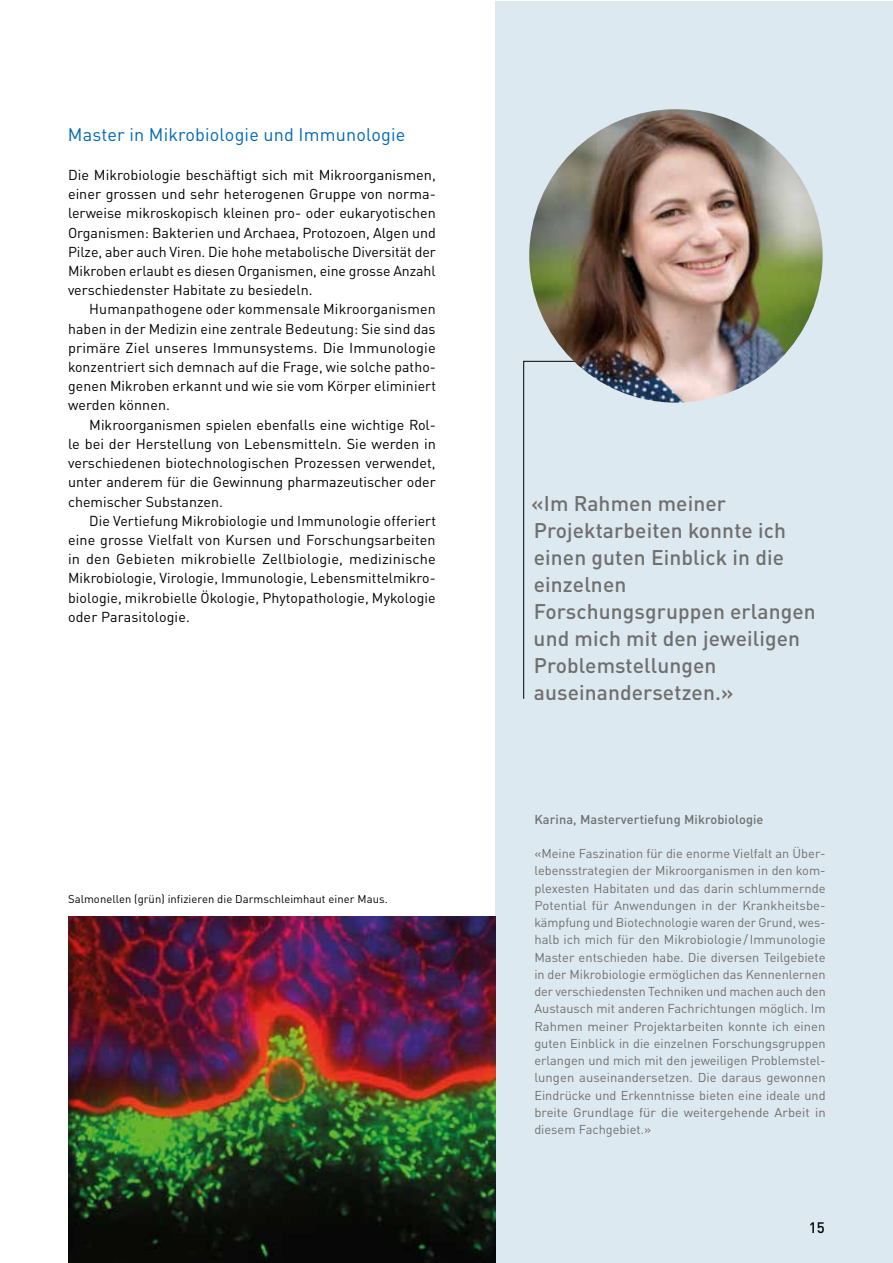
<style>
.page{position:relative;width:893px;height:1263px;background:#fff}
.page>*{position:absolute;margin:0;border:0;box-sizing:border-box;transform-origin:0 0}
.t1{font:500 21px/27px "DIN Pro";letter-spacing:.005em;color:#706f6f}
.t2{font:18px "DIN Pro";letter-spacing:.01em;color:#0069b4}
.t3{font:500 15px "DIN Pro";color:#000}
.t4{font:14.25px/19.2px "DIN Pro";color:#000;text-align:justify}
.t5{font:12.75px/17.2px "DIN Pro";letter-spacing:.005em;color:#706f6f;text-align:justify}
.t6{font:500 12.75px "DIN Pro";letter-spacing:.01em;color:#706f6f}
.t7{font:11.25px "DIN Pro";letter-spacing:.005em;color:#000}
</style>
<div class="page">
<div style="left:495px;top:1px;width:398px;height:1262px;background:#dde9f0"></div>
<img style="left:68px;top:916px;width:427px;height:347px">
<svg style="left:523px;top:361px;width:141px;height:338px"></svg>
<img style="left:529px;top:109px;width:294px;height:294px;border-radius:147px">
<p class="t2" style="left:68px;top:121px;width:339px">Master in Mikrobiologie und Immunologie</p>
<p class="t4" style="left:68px;top:164px;width:369px">Die Mikrobiologie beschäftigt sich mit Mikroorganismen, einer grossen und sehr heterogenen Gruppe von norma&shy;lerweise mikroskopisch kleinen pro- oder eukaryotischen Organismen: Bakterien und Archaea, Protozoen, Algen und Pilze, aber auch Viren. Die hohe metabolische Diversität der Mikroben erlaubt es diesen Organismen, eine grosse Anzahl verschiedenster Habitate zu besiedeln.</p>
<p class="t4" style="left:68px;top:298px;width:369px;text-indent:21px">Humanpathogene oder kommensale Mikroorganismen haben in der Medizin eine zentrale Bedeutung: Sie sind das primäre Ziel unseres Immunsystems. Die Immunologie konzentriert sich demnach auf die Frage, wie solche patho&shy;genen Mikroben erkannt und wie sie vom Körper eliminiert werden können.</p>
<p class="t4" style="left:68px;top:414px;width:370px;text-indent:21px">Mikroorganismen spielen ebenfalls eine wichtige Rol&shy;le bei der Herstellung von Lebensmitteln. Sie werden in verschiedenen biotechnologischen Prozessen verwendet, unter anderem für die Gewinnung pharmazeutischer oder chemischer Substanzen.</p>
<p class="t4" style="left:68px;top:510px;width:369px;text-indent:21px">Die Vertiefung Mikrobiologie und Immunologie offeriert eine grosse Vielfalt von Kursen und Forschungsarbeiten in den Gebieten mikrobielle Zellbiologie, medizinische Mikrobiologie, Virologie, Immunologie, Lebensmittelmikro&shy;biologie, mikrobielle Ökologie, Phytopathologie, Mykologie oder Parasitologie.</p>
<p class="t7" style="left:68px;top:890px;width:321px">Salmonellen (grün) infizieren die Darmschleimhaut einer Maus.</p>
<h1 class="t1" style="left:531px;top:487px;width:286px">«Im Rahmen meiner<br>Projektarbeiten konnte ich einen guten Einblick in die einzelnen<br>Forschungsgruppen erlangen und mich mit den jeweiligen<br>Problemstellungen auseinandersetzen.»</h1>
<p class="t6" style="left:534px;top:809px;width:231px">Karina, Mastervertiefung Mikrobiologie</p>
<p class="t5" style="left:534px;top:844px;width:293px">«Meine Faszination für die enorme Vielfalt an Über&shy;lebensstrategien der Mikroorganismen in den kom&shy;plexesten Habitaten und das darin schlummernde Potential für Anwendungen in der Krankheitsbe&shy;kämpfung und Biotechnologie waren der Grund, wes&shy;halb ich mich für den Mikrobiologie/Immunologie Master entschieden habe. Die diversen Teilgebiete in der Mikrobiologie ermöglichen das Kennenlernen der verschiedensten Techniken und machen auch den Austausch mit anderen Fachrichtungen möglich. Im Rahmen meiner Projektarbeiten konnte ich einen guten Einblick in die einzelnen Forschungsgruppen erlangen und mich mit den jeweiligen Problemstel&shy;lungen auseinandersetzen. Die daraus gewonnen Eindrücke und Erkenntnisse bieten eine ideale und breite Grundlage für die weitergehende Arbeit in diesem Fachgebiet.»</p>
<p class="t3" style="left:809px;top:1215px;width:18px">15</p>
</div>
